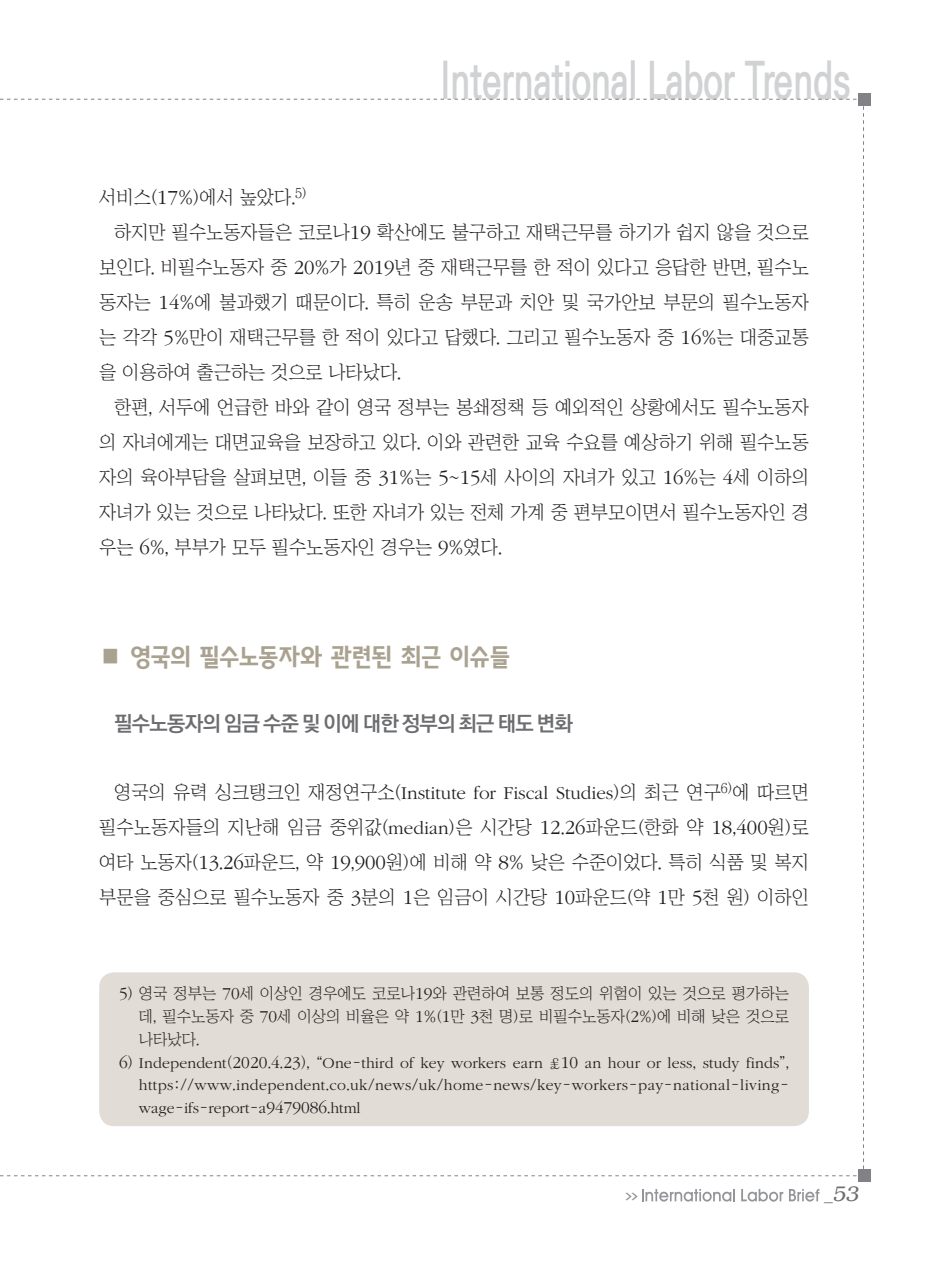
<style>
.page{position:relative;width:933px;height:1275px;background:#fff}
.page>*{position:absolute;margin:0;border:0;box-sizing:border-box;transform-origin:0 0}
.t1{font:700 50.4px "Ko Pub Dotum";color:#d1d2d4;scale:.7 1}
.서론{font:24.5px "KBI Zfor SM Esgo H";letter-spacing:-.03em;color:#aaa291}
.중제목{font:700 21px "Ko Pub Dotum";letter-spacing:-.03em;color:#6c6d70}
.t2{font:italic 300 21px "Bookman";color:#6c6d70}
.본문{font:18.9px/35px "Chosunilbo NM";color:#231f20;text-align:justify}
.각주{font:300 15.75px/22.8px "ITC Garamond Std";letter-spacing:.025em;color:#231f20;text-align:justify}
.각주-2{font:15.75px/22.8px "Chosunilbo NM";color:#231f20;text-align:justify}
.t3{font:700 7.88px "Ko Pub Dotum";color:#939598;scale:2 1}
.s1{font-family:"ITC Garamond Std";font-weight:300;font-size:20.82px}
.s2{font-family:"ITC Garamond Std";font-weight:300}
.s3{font-family:"ITC Garamond Std";font-weight:300;font-size:17.32px}
.s4{font-size:17.32px}
.s5{font-family:"Chosunilbo NM";font-weight:400}
.s6{font-family:"Helvetica";font-weight:400;font-style:normal;font-size:17.5px}
</style>
<div class="page">
<div style="left:858px;top:93px;width:12px;height:12px;background:#808285"></div>
<div style="left:858px;top:1170px;width:12px;height:12px;background:#808285"></div>
<svg style="left:642px;top:1189px;width:93px;height:13px"></svg>
<svg style="left:741px;top:1189px;width:42px;height:13px"></svg>
<svg style="left:789px;top:1189px;width:30px;height:12px"></svg>
<div style="left:99px;top:972px;width:710px;height:154px;background:#e1dcd5;border-radius:15px"></div>
<h1 class="t1" style="left:440px;top:56px;width:588px">International Labor Trends</h1>
<p class="본문" style="left:99px;top:179px;width:209px">서비스(<span class="s1">17</span>%)에서 높았다.<sup>5)</sup></p>
<p class="본문" style="left:99px;top:214px;width:711px;text-indent:15px">하지만 필수노동자들은 코로나<span class="s1">19</span> 확산에도 불구하고 재택근무를 하기가 쉽지 않을 것으로 보인다. 비필수노동자 중 <span class="s1">20</span>%가 <span class="s1">2019</span>년 중 재택근무를 한 적이 있다고 응답한 반면, 필수노 동자는 <span class="s1">14</span>%에 불과했기 때문이다. 특히 운송 부문과 치안 및 국가안보 부문의 필수노동자 는 각각 <span class="s1">5</span>%만이 재택근무를 한 적이 있다고 답했다. 그리고 필수노동자 중 <span class="s1">16</span>%는 대중교통 을 이용하여 출근하는 것으로 나타났다.</p>
<p class="본문" style="left:99px;top:389px;width:711px;text-indent:15px">한편, 서두에 언급한 바와 같이 영국 정부는 봉쇄정책 등 예외적인 상황에서도 필수노동자 의 자녀에게는 대면교육을 보장하고 있다. 이와 관련한 교육 수요를 예상하기 위해 필수노동 자의 육아부담을 살펴보면, 이들 중 <span class="s1">31</span>%는 <span class="s1">5</span>~<span class="s1">15</span>세 사이의 자녀가 있고 <span class="s1">16</span>%는 <span class="s1">4</span>세 이하의 자녀가 있는 것으로 나타났다. 또한 자녀가 있는 전체 가계 중 편부모이면서 필수노동자인 경 우는 <span class="s1">6</span>%, 부부가 모두 필수노동자인 경우는 <span class="s1">9</span>%였다.</p>
<p class="서론" style="left:99px;top:642px;width:412px">■ 영국의 필수노동자와 관련된 최근 이슈들</p>
<p class="중제목" style="left:114px;top:713px;width:460px">필수노동자의 임금 수준 및 이에 대한 정부의 최근 태도 변화</p>
<p class="본문" style="left:99px;top:774px;width:711px;text-indent:15px">영국의 유력 싱크탱크인 재정연구소(<span class="s2">Institute for Fiscal Studies</span>)의 최근 연구<sup>6)</sup>에 따르면 필수노동자들의 지난해 임금 중위값(<span class="s2">median</span>)은 시간당 <span class="s1">12</span>.<span class="s1">26</span>파운드(한화 약 <span class="s1">18</span>,<span class="s1">400</span>원)로 여타 노동자(<span class="s1">13</span>.<span class="s1">26</span>파운드, 약 <span class="s1">19</span>,<span class="s1">900</span>원)에 비해 약 <span class="s1">8</span>% 낮은 수준이었다. 특히 식품 및 복지 부문을 중심으로 필수노동자 중 <span class="s1">3</span>분의 <span class="s1">1</span>은 임금이 시간당 <span class="s1">10</span>파운드(약 <span class="s1">1</span>만 <span class="s1">5</span>천 원) 이하인</p>
<p class="각주-2" style="left:139px;top:982px;width:651px;text-indent:-20px"><span class="s3">5</span>) 영국 정부는 <span class="s3">70</span>세 이상인 경우에도 코로나<span class="s3">19</span>와 관련하여 보통 정도의 위험이 있는 것으로 평가하는 데, 필수노동자 중 <span class="s3">70</span>세 이상의 비율은 약 <span class="s3">1</span>%(<span class="s3">1</span>만 <span class="s3">3</span>천 명)로 비필수노동자(<span class="s3">2</span>%)에 비해 낮은 것으로 나타났다.</p>
<p class="각주" style="left:139px;top:1051px;width:651px;text-indent:-20px"><span class="s4">6</span><span class="s5">)</span> Independent<span class="s5">(</span><span class="s4">2020</span><span class="s5">.</span><span class="s4">4</span><span class="s5">.</span><span class="s4">23</span><span class="s5">), “</span>One<span class="s5">-</span>third of key workers earn <span class="s5">£</span><span class="s4">10</span> an hour or less<span class="s5">,</span> study finds<span class="s5">”, </span>https<span class="s5">://</span>www<span class="s5">.</span>independent<span class="s5">.</span>co<span class="s5">.</span>uk<span class="s5">/</span>news<span class="s5">/</span>uk<span class="s5">/</span>home<span class="s5">-</span>news<span class="s5">/</span>key<span class="s5">-</span>workers<span class="s5">-</span>pay<span class="s5">-</span>national<span class="s5">-</span>living&shy;wage<span class="s5">-</span>ifs<span class="s5">-</span>report<span class="s5">-</span>a<span class="s4">9479086</span><span class="s5">.</span>html</p>
<p class="t3" style="left:625px;top:1192px;width:8px">&gt;&gt;</p>
<p class="t2" style="left:824px;top:1182px;width:36px"><span class="s6">_</span>53</p>
</div>
